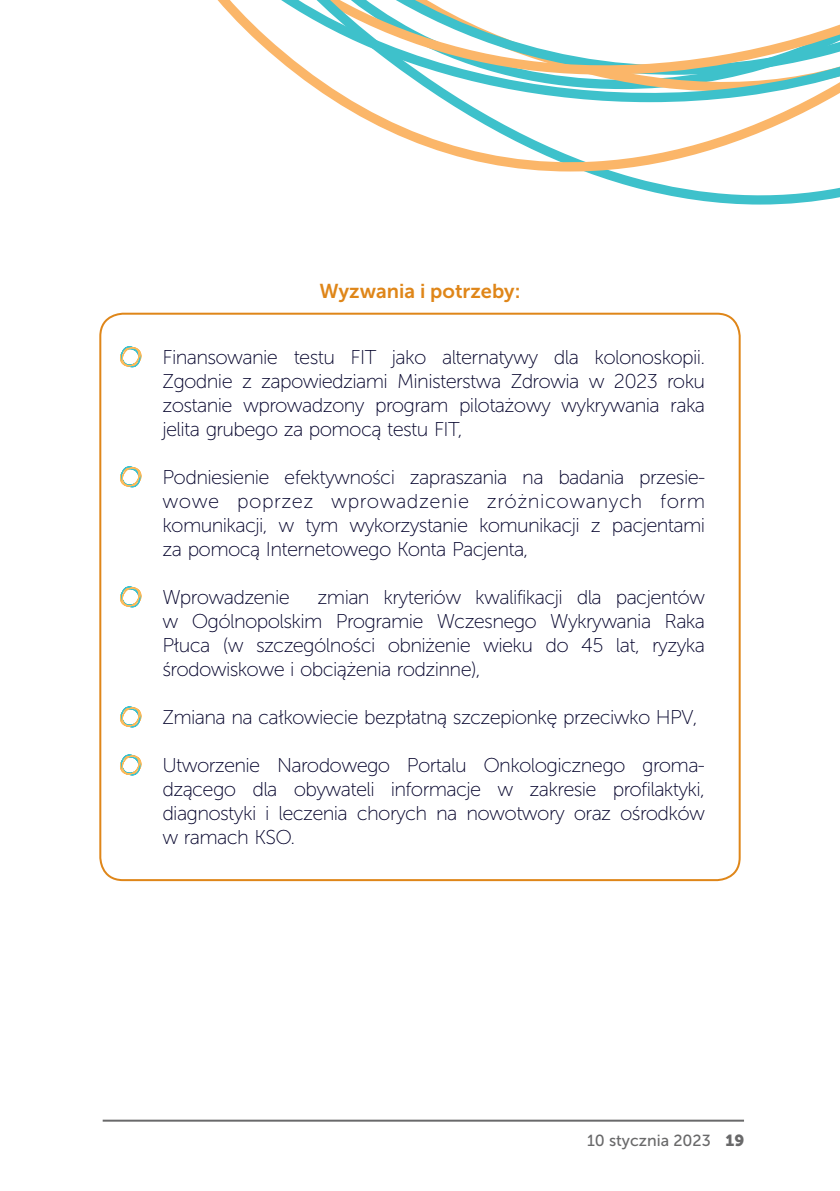
<style>
.page{position:relative;width:840px;height:1191px;background:#fff}
.page>*{position:absolute;margin:0;border:0;box-sizing:border-box;transform-origin:0 0}
.t1{font:20px/24px "Museo Sans 100";letter-spacing:-.035em;color:#02002a;text-align:justify}
.t2{font:20px "Museo Sans";color:#df8619}
.t3{font:16px "Museo Sans 500";color:#69696a}
.s1{font-family:"Museo Sans";font-weight:700}
</style>
<div class="page">
<svg style="left:552px;top:171px;width:287px;height:33px"></svg>
<svg style="left:217px;top:0;width:622px;height:171px"></svg>
<svg style="left:120px;top:346px;width:22px;height:21px"></svg>
<svg style="left:120px;top:466px;width:22px;height:21px"></svg>
<svg style="left:120px;top:586px;width:22px;height:21px"></svg>
<svg style="left:120px;top:706px;width:22px;height:21px"></svg>
<svg style="left:120px;top:754px;width:22px;height:21px"></svg>
<hr style="left:103px;top:1119px;width:640px;height:2px;background:#69696a">
<p class="t2" style="left:319px;top:283px;width:202px">Wyzwania i potrzeby:</p>
<p class="t1" style="left:162px;top:346px;width:544px">Finansowanie testu FIT jako alternatywy dla kolonoskopii.<br>Zgodnie z zapowiedziami Ministerstwa Zdrowia w 2023 roku zostanie wprowadzony program pilotażowy wykrywania raka jelita grubego za pomocą testu FIT,</p>
<p class="t1" style="left:162px;top:466px;width:544px">Podniesienie efektywności zapraszania na badania przesie&shy;wowe poprzez wprowadzenie zróżnicowanych form komunikacji, w tym wykorzystanie komunikacji z pacjentami za pomocą Internetowego Konta Pacjenta,</p>
<p class="t1" style="left:162px;top:586px;width:129px">Wprowadzenie</p>
<p class="t1" style="left:162px;top:586px;width:544px;text-indent:155px">zmian kryteriów kwalifikacji dla pacjentów w Ogólnopolskim Programie Wczesnego Wykrywania Raka Płuca (w szczególności obniżenie wieku do 45 lat, ryzyka środowiskowe i obciążenia rodzinne),</p>
<p class="t1" style="left:162px;top:706px;width:536px">Zmiana na całkowiecie bezpłatną szczepionkę przeciwko HPV,</p>
<p class="t1" style="left:162px;top:754px;width:544px">Utworzenie Narodowego Portalu Onkologicznego groma&shy;dzącego dla obywateli informacje w zakresie profilaktyki, diagnostyki i leczenia chorych na nowotwory oraz ośrodków w ramach KSO.</p>
<p class="t3" style="left:586px;top:1134px;width:159px">10 stycznia 2023 <span class="s1">19</span></p>
</div>
